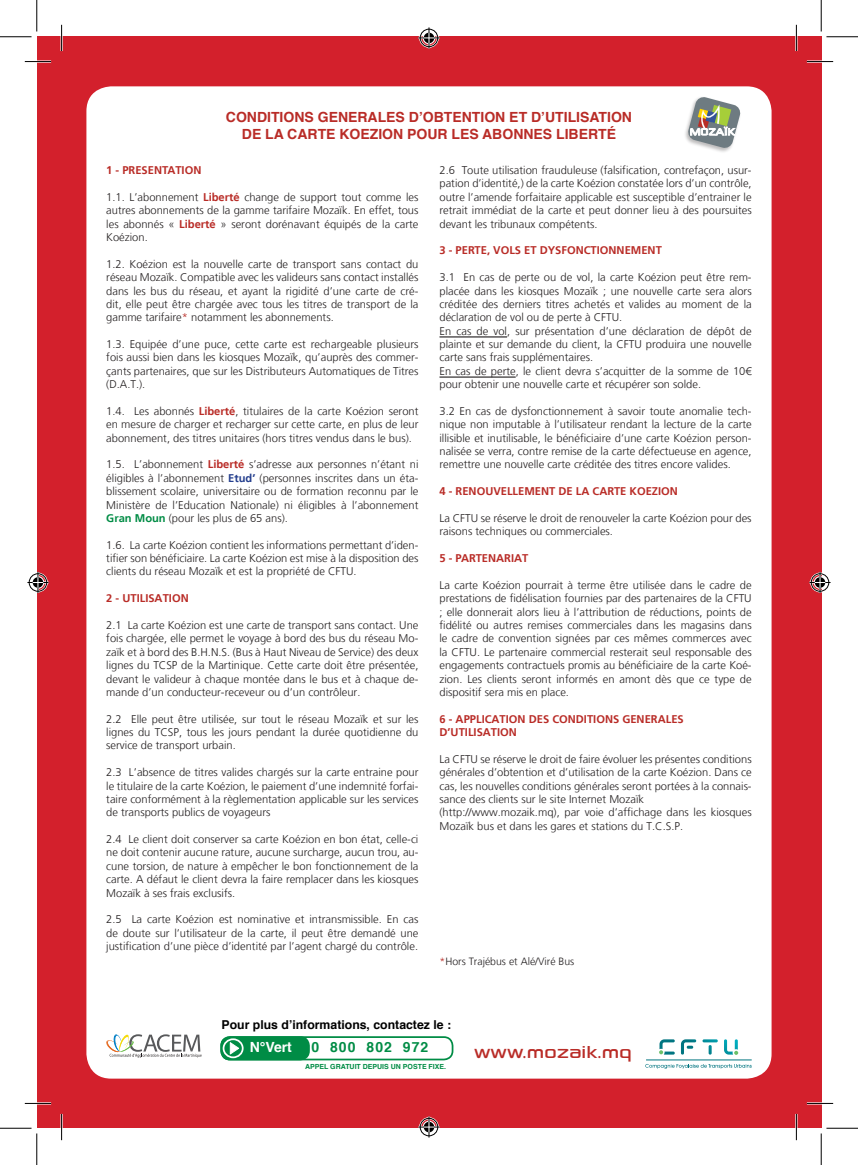
<style>
.page{position:relative;width:858px;height:1165px;background:#fff}
.page>*{position:absolute;margin:0;border:0;box-sizing:border-box;transform-origin:0 0}
.t1{font:24.5px "Sony Sketch EF";color:#b92c27}
.t2{font:700 14px "Helvetica";color:#b92c27}
.t3{font:700 14px "Helvetica";letter-spacing:.075em;color:#008c45}
.t4{font:700 14px "Helvetica";color:#fff}
.t5{font:700 12.25px "Helvetica";color:#000}
.t6{font:300 11.2px/13.3px "Frutiger LT";color:#231f20;text-align:justify}
.t7{font:700 11.2px "Frutiger LT";color:#b92c27}
.t8{font:300 10.5px "Frutiger LT";color:#231f20}
.t9{font:700 7px "Helvetica";color:#008c45}
.s1{font-weight:700;color:#b92c27}
.s2{color:#b92c27}
.s3{font-weight:700;color:#253f8e}
.s4{font-weight:700;color:#008c45}
</style>
<div class="page">
<div style="left:37px;top:37px;width:784px;height:1091px;background:#d3202c"></div>
<div style="left:86px;top:86px;width:685px;height:992px;background:#fff;border-radius:25px"></div>
<div style="left:218px;top:1034px;width:237px;height:28px;border:7px solid #fff;border-radius:9px"></div>
<div style="left:221px;top:1037px;width:231px;height:22px;background:#fff;border-radius:9px"></div>
<div style="left:220px;top:1036px;width:233px;height:24px;border:2px solid #008c45;border-radius:9px"></div>
<div style="left:221px;top:1037px;width:88px;height:22px;background:#008c45;border-radius:9px"></div>
<div style="left:220px;top:1036px;width:90px;height:24px;border:2px solid #008c45;border-radius:9px"></div>
<svg style="left:223px;top:1039px;width:20px;height:18px"></svg>
<div style="left:222px;top:1038px;width:21px;height:20px;border:2px solid #fff;border-radius:50%"></div>
<svg style="left:229px;top:1042px;width:10px;height:13px"></svg>
<img style="left:685px;top:112px;width:56px;height:40px">
<svg style="left:687px;top:97px;width:53px;height:52px"></svg>
<svg style="left:106px;top:1034px;width:95px;height:24px"></svg>
<svg style="left:659px;top:1039px;width:79px;height:16px"></svg>
<svg style="left:645px;top:1064px;width:106px;height:5px"></svg>
<hr style="left:646px;top:1059px;width:105px;height:1px;background:#007480">
<hr style="left:439px;top:336px;width:68px;height:1px;background:#231f20">
<hr style="left:439px;top:376px;width:76px;height:2px;background:#231f20">
<hr style="left:25px;top:60px;width:26px;height:3px;background:#fff">
<hr style="left:806px;top:60px;width:26px;height:3px;background:#fff">
<hr style="left:25px;top:1102px;width:26px;height:2px;background:#fff">
<hr style="left:806px;top:1102px;width:26px;height:2px;background:#fff">
<hr style="left:60px;top:25px;width:3px;height:26px;background:#fff">
<hr style="left:60px;top:1114px;width:3px;height:26px;background:#fff">
<hr style="left:795px;top:25px;width:2px;height:26px;background:#fff">
<hr style="left:795px;top:1114px;width:2px;height:26px;background:#fff">
<svg style="left:25px;top:61px;width:26px;height:1px"></svg>
<svg style="left:806px;top:61px;width:26px;height:1px"></svg>
<svg style="left:25px;top:1103px;width:26px;height:1px"></svg>
<svg style="left:806px;top:1103px;width:26px;height:1px"></svg>
<svg style="left:61px;top:25px;width:1px;height:26px"></svg>
<svg style="left:61px;top:1114px;width:1px;height:26px"></svg>
<svg style="left:795px;top:25px;width:1px;height:26px"></svg>
<svg style="left:795px;top:1114px;width:1px;height:26px"></svg>
<hr style="left:0;top:36px;width:32px;height:1px;background:#000">
<hr style="left:826px;top:36px;width:31px;height:1px;background:#000">
<hr style="left:0;top:1128px;width:32px;height:1px;background:#000">
<hr style="left:826px;top:1128px;width:31px;height:1px;background:#000">
<hr style="left:36px;top:0;width:1px;height:32px;background:#000">
<hr style="left:36px;top:1133px;width:1px;height:32px;background:#000">
<hr style="left:820px;top:0;width:1px;height:32px;background:#000">
<hr style="left:820px;top:1133px;width:1px;height:32px;background:#000">
<svg style="left:418px;top:27px;width:21px;height:21px"></svg>
<svg style="left:418px;top:1116px;width:21px;height:21px"></svg>
<svg style="left:27px;top:572px;width:21px;height:21px"></svg>
<svg style="left:809px;top:572px;width:21px;height:21px"></svg>
<p class="t2" style="left:226px;top:106px;width:407px">CONDITIONS GENERALES D’OBTENTION ET D’UTILISATION</p>
<p class="t2" style="left:242px;top:123px;width:375px">DE LA CARTE KOEZION POUR LES ABONNES LIBERTÉ</p>
<p class="t7" style="left:106px;top:164px;width:97px">1 - PRESENTATION</p>
<p class="t6" style="left:106px;top:190px;width:313px">1.1. L’abonnement <span class="s1">Liberté</span> change de support tout comme les autres abonnements de la gamme tarifaire Mozaïk. En effet, tous les abonnés « <span class="s1">Liberté</span> » seront dorénavant équipés de la carte Koézion.</p>
<p class="t6" style="left:106px;top:257px;width:313px">1.2. Koézion est la nouvelle carte de transport sans contact du réseau Mozaïk. Compatible avec les valideurs sans contact installés dans les bus du réseau, et ayant la rigidité d’une carte de cré&shy;dit, elle peut être chargée avec tous les titres de transport de la gamme tarifaire<span class="s2">*</span> notamment les abonnements.</p>
<p class="t6" style="left:106px;top:338px;width:313px">1.3. Equipée d’une puce, cette carte est rechargeable plusieurs fois aussi bien dans les kiosques Mozaïk, qu’auprès des commer&shy;çants partenaires, que sur les Distributeurs Automatiques de Titres (D.A.T.).</p>
<p class="t6" style="left:106px;top:405px;width:313px">1.4. Les abonnés <span class="s1">Liberté</span>, titulaires de la carte Koézion seront en mesure de charger et recharger sur cette carte, en plus de leur abonnement, des titres unitaires (hors titres vendus dans le bus).</p>
<p class="t6" style="left:106px;top:458px;width:313px">1.5. L’abonnement <span class="s1">Liberté</span> s’adresse aux personnes n’étant ni éligibles à l’abonnement <span class="s3">Etud’</span> (personnes inscrites dans un éta&shy;blissement scolaire, universitaire ou de formation reconnu par le Ministère de l’Education Nationale) ni éligibles à l’abonnement <span class="s4">Gran Moun</span> (pour les plus de 65 ans).</p>
<p class="t6" style="left:106px;top:538px;width:313px">1.6. La carte Koézion contient les informations permettant d’iden&shy;tifier son bénéficiaire. La carte Koézion est mise à la disposition des clients du réseau Mozaïk et est la propriété de CFTU.</p>
<p class="t7" style="left:106px;top:592px;width:84px">2 - UTILISATION</p>
<p class="t6" style="left:106px;top:619px;width:313px">2.1 La carte Koézion est une carte de transport sans contact. Une fois chargée, elle permet le voyage à bord des bus du réseau Mo&shy;zaïk et à bord des B.H.N.S. (Bus à Haut Niveau de Service) des deux lignes du TCSP de la Martinique. Cette carte doit être présentée, devant le valideur à chaque montée dans le bus et à chaque de&shy;mande d’un conducteur-receveur ou d’un contrôleur.</p>
<p class="t6" style="left:106px;top:712px;width:313px">2.2 Elle peut être utilisée, sur tout le réseau Mozaïk et sur les lignes du TCSP, tous les jours pendant la durée quotidienne du service de transport urbain.</p>
<p class="t6" style="left:106px;top:766px;width:313px">2.3 L’absence de titres valides chargés sur la carte entraine pour le titulaire de la carte Koézion, le paiement d’une indemnité forfai&shy;taire conformément à la règlementation applicable sur les services de transports publics de voyageurs</p>
<p class="t6" style="left:106px;top:833px;width:313px">2.4 Le client doit conserver sa carte Koézion en bon état, celle-ci ne doit contenir aucune rature, aucune surcharge, aucun trou, au&shy;cune torsion, de nature à empêcher le bon fonctionnement de la carte. A défaut le client devra la faire remplacer dans les kiosques Mozaïk à ses frais exclusifs.</p>
<p class="t6" style="left:106px;top:913px;width:313px">2.5 La carte Koézion est nominative et intransmissible. En cas de doute sur l’utilisateur de la carte, il peut être demandé une justification d’une pièce d’identité par l’agent chargé du contrôle.</p>
<p class="t6" style="left:439px;top:164px;width:313px">2.6 Toute utilisation frauduleuse (falsification, contrefaçon, usur&shy;pation d’identité,) de la carte Koézion constatée lors d’un contrôle, outre l’amende forfaitaire applicable est susceptible d’entrainer le retrait immédiat de la carte et peut donner lieu à des poursuites devant les tribunaux compétents.</p>
<p class="t7" style="left:439px;top:244px;width:224px">3 - PERTE, VOLS ET DYSFONCTIONNEMENT</p>
<p class="t6" style="left:439px;top:271px;width:313px">3.1 En cas de perte ou de vol, la carte Koézion peut être rem&shy;placée dans les kiosques Mozaïk ; une nouvelle carte sera alors créditée des derniers titres achetés et valides au moment de la déclaration de vol ou de perte à CFTU.</p>
<p class="t6" style="left:439px;top:324px;width:313px">En cas de vol, sur présentation d’une déclaration de dépôt de plainte et sur demande du client, la CFTU produira une nouvelle carte sans frais supplémentaires.</p>
<p class="t6" style="left:439px;top:364px;width:313px">En cas de perte, le client devra s’acquitter de la somme de 10€ pour obtenir une nouvelle carte et récupérer son solde.</p>
<p class="t6" style="left:439px;top:405px;width:313px">3.2 En cas de dysfonctionnement à savoir toute anomalie tech&shy;nique non imputable à l’utilisateur rendant la lecture de la carte illisible et inutilisable, le bénéficiaire d’une carte Koézion person&shy;nalisée se verra, contre remise de la carte défectueuse en agence, remettre une nouvelle carte créditée des titres encore valides.</p>
<p class="t7" style="left:439px;top:485px;width:240px">4 - RENOUVELLEMENT DE LA CARTE KOEZION</p>
<p class="t6" style="left:439px;top:512px;width:313px">La CFTU se réserve le droit de renouveler la carte Koézion pour des raisons techniques ou commerciales.</p>
<p class="t7" style="left:439px;top:552px;width:90px">5 - PARTENARIAT</p>
<p class="t6" style="left:439px;top:578px;width:313px">La carte Koézion pourrait à terme être utilisée dans le cadre de prestations de fidélisation fournies par des partenaires de la CFTU ; elle donnerait alors lieu à l’attribution de réductions, points de fidélité ou autres remises commerciales dans les magasins dans le cadre de convention signées par ces mêmes commerces avec la CFTU. Le partenaire commercial resterait seul responsable des engagements contractuels promis au bénéficiaire de la carte Koé&shy;zion. Les clients seront informés en amont dès que ce type de dispositif sera mis en place.</p>
<p class="t7" style="left:439px;top:712px;width:246px">6 - APPLICATION DES CONDITIONS GENERALES</p>
<p class="t7" style="left:439px;top:725px;width:79px">D’UTILISATION</p>
<p class="t6" style="left:439px;top:752px;width:313px">La CFTU se réserve le droit de faire évoluer les présentes conditions générales d’obtention et d’utilisation de la carte Koézion. Dans ce cas, les nouvelles conditions générales seront portées à la connais&shy;sance des clients sur le site Internet Mozaïk</p>
<p class="t6" style="left:439px;top:806px;width:313px">(http://www.mozaik.mq), par voie d’affichage dans les kiosques<br>Mozaïk bus et dans les gares et stations du T.C.S.P.</p>
<p class="t8" style="left:439px;top:955px;width:136px"><span class="s2">*</span>Hors Trajébus et Alé/Viré Bus</p>
<p class="t5" style="left:221px;top:1015px;width:231px">Pour plus d’informations, contactez le :</p>
<p class="t4" style="left:250px;top:1036px;width:44px">N°Vert</p>
<p class="t3" style="left:311px;top:1036px;width:118px">0 800 802 972</p>
<p class="t9" style="left:305px;top:1061px;width:142px">APPEL GRATUIT DEPUIS UN POSTE FIXE.</p>
<p class="t1" style="left:474px;top:1038px;width:159px">www.mozaik.mq</p>
</div>
